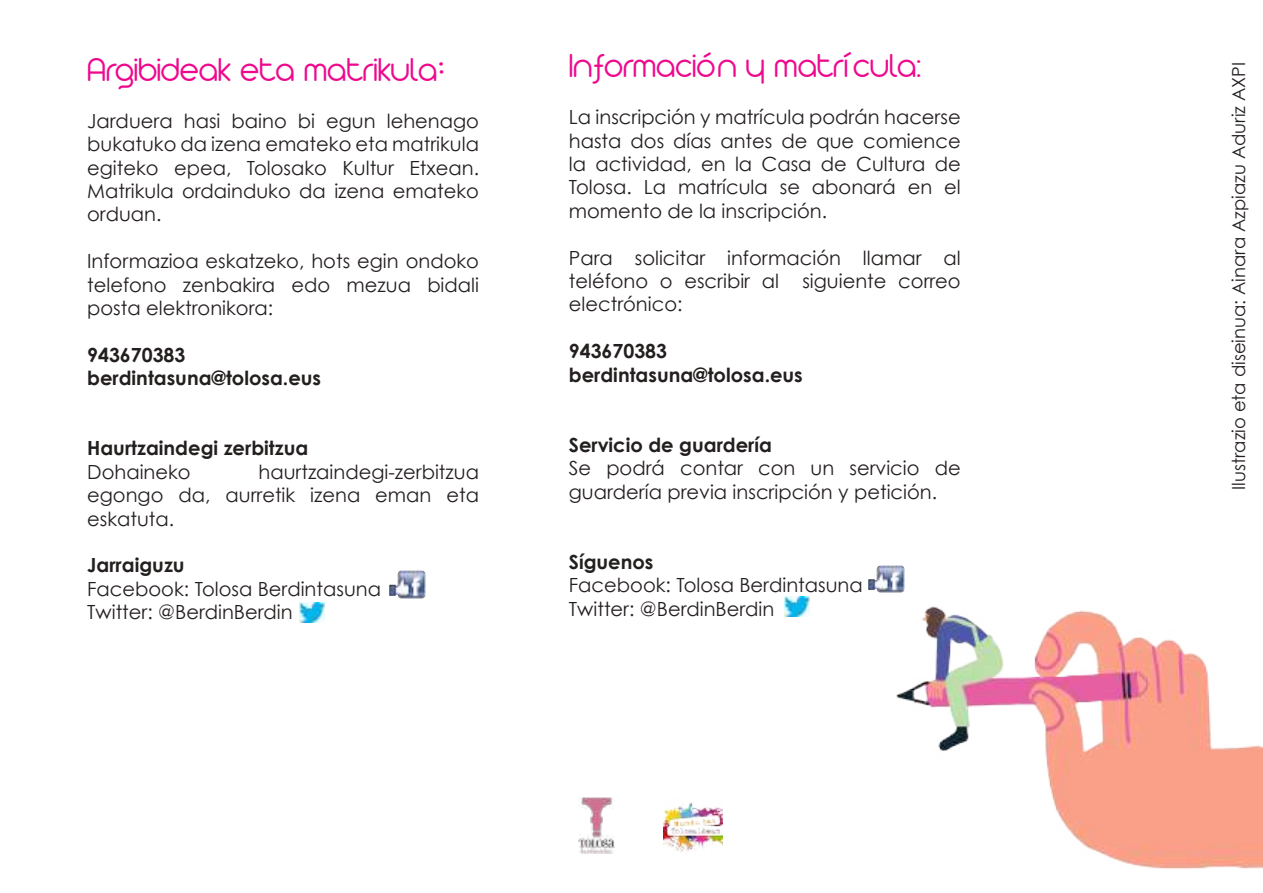
<style>
.page{position:relative;width:1263px;height:893px;background:#fff}
.page>*{position:absolute;margin:0;border:0;box-sizing:border-box;transform-origin:0 0}
.t1{font:300 36px "Arista 2.0";color:#ee088d}
.t2{font:19.5px/23.4px "Century Gothic";color:#241f1f;text-align:justify}
.t3{font:700 19.5px/23.4px "Century Gothic";color:#241f1f}
.t4{font:18px "Century Gothic";color:#241f1f}
</style>
<div class="page">
<img style="left:896px;top:568px;width:367px;height:301px">
<img style="left:389px;top:571px;width:36px;height:27px">
<img style="left:300px;top:602px;width:24px;height:20px">
<img style="left:868px;top:565px;width:36px;height:28px">
<img style="left:784px;top:596px;width:25px;height:20px">
<img style="left:578px;top:798px;width:37px;height:56px">
<img style="left:663px;top:802px;width:59px;height:50px">
<h1 class="t1" style="left:87px;top:44px;width:352px">Argibideak eta matrikula</h1>
<p class="t2" style="left:87px;top:109px;width:393px">Jarduera hasi baino bi egun lehenago bukatuko da izena emateko eta matrikula egiteko epea, Tolosako Kultur Etxean.<br>Matrikula ordainduko da izena emateko orduan.</p>
<p class="t2" style="left:87px;top:249px;width:393px">Informazioa eskatzeko, hots egin ondoko telefono zenbakira edo mezua bidali posta elektronikora:</p>
<p class="t3" style="left:87px;top:343px;width:235px">943670383 berdintasuna@tolosa.eus</p>
<p class="t3" style="left:87px;top:436px;width:223px">Haurtzaindegi zerbitzua</p>
<p class="t2" style="left:87px;top:460px;width:105px">Dohaineko</p>
<p class="t2" style="left:87px;top:460px;width:393px;text-indent:171px">haurtzaindegi-zerbitzua egongo da, aurretik izena eman eta eskatuta.</p>
<p class="t3" style="left:87px;top:553px;width:99px">Jarraiguzu</p>
<p class="t2" style="left:87px;top:577px;width:295px">Facebook: Tolosa Berdintasuna<br>Twitter: @BerdinBerdin</p>
<h1 class="t1" style="left:569px;top:40px;width:354px">Información y matrícula:</h1>
<p class="t2" style="left:569px;top:105px;width:393px">La inscripción y matrícula podrán hacerse hasta dos días antes de que comience la actividad, en la Casa de Cultura de Tolosa. La matrícula se abonará en el momento de la inscripción.</p>
<p class="t2" style="left:569px;top:245px;width:393px">Para solicitar información llamar al teléfono o escribir al siguiente correo electrónico:</p>
<p class="t3" style="left:569px;top:339px;width:235px">943670383 berdintasuna@tolosa.eus</p>
<p class="t3" style="left:569px;top:432px;width:205px">Servicio de guardería</p>
<p class="t2" style="left:569px;top:456px;width:393px">Se podrá contar con un servicio de guardería previa inscripción y petición.</p>
<p class="t3" style="left:569px;top:549px;width:86px">Síguenos</p>
<p class="t2" style="left:569px;top:573px;width:295px">Facebook: Tolosa Berdintasuna<br>Twitter: @BerdinBerdin</p>
<p class="t4" style="left:1228px;top:490px;width:429px;rotate:-90deg">Ilustrazio eta diseinua: Ainara Azpiazu Aduriz AXPI</p>
</div>
